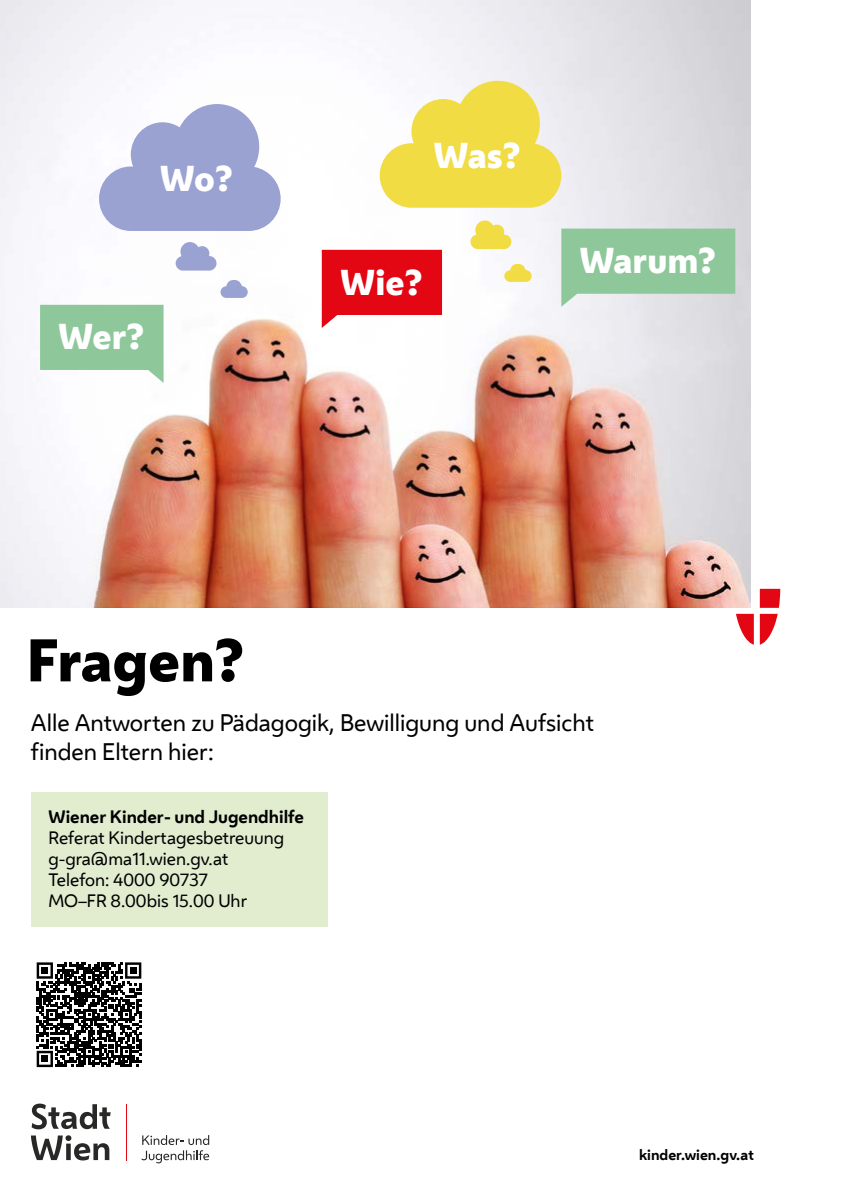
<style>
.page{position:relative;width:842px;height:1191px;background:#fff}
.page>*{position:absolute;margin:0;border:0;box-sizing:border-box;transform-origin:0 0}
.H1{font:800 56px "Wiener Melange";color:#000}
.t1{font:800 33.6px "Wiener Melange";color:#fff}
.t2{font:22.4px "Wiener Melange";color:#000}
.grüner_Kasten{font:16.8px "Wiener Melange";color:#000}
.grüner_Kasten-2{font:700 16.8px "Wiener Melange";color:#000}
.t3{font:700 14px "Wiener Melange";color:#000}
</style>
<div class="page">
<div style="left:31px;top:792px;width:297px;height:135px;background:#e2edd0"></div>
<svg style="left:736px;top:614px;width:18px;height:30px"></svg>
<svg style="left:760px;top:589px;width:20px;height:19px"></svg>
<svg style="left:760px;top:614px;width:18px;height:30px"></svg>
<img style="left:0;top:0;width:750px;height:607px">
<svg style="left:561px;top:229px;width:174px;height:78px"></svg>
<svg style="left:40px;top:305px;width:124px;height:78px"></svg>
<svg style="left:322px;top:250px;width:120px;height:78px"></svg>
<svg style="left:99px;top:104px;width:182px;height:127px"></svg>
<svg style="left:176px;top:242px;width:40px;height:28px"></svg>
<svg style="left:220px;top:280px;width:28px;height:18px"></svg>
<svg style="left:380px;top:81px;width:181px;height:127px"></svg>
<svg style="left:470px;top:220px;width:41px;height:29px"></svg>
<svg style="left:504px;top:264px;width:28px;height:18px"></svg>
<svg style="left:37px;top:962px;width:104px;height:105px"></svg>
<div style="left:41px;top:967px;width:7px;height:7px;background:#000"></div>
<div style="left:130px;top:967px;width:7px;height:7px;background:#000"></div>
<div style="left:41px;top:1055px;width:7px;height:7px;background:#000"></div>
<svg style="left:32px;top:1103px;width:79px;height:26px"></svg>
<svg style="left:31px;top:1135px;width:78px;height:25px"></svg>
<hr style="left:126px;top:1104px;width:1px;height:57px;background:#e30613">
<svg style="left:142px;top:1135px;width:67px;height:28px"></svg>
<h2 class="t1" style="left:160px;top:155px;width:75px">Wo?</h2>
<h2 class="t1" style="left:59px;top:313px;width:88px">Wer?</h2>
<h2 class="t1" style="left:434px;top:132px;width:89px">Was?</h2>
<h2 class="t1" style="left:340px;top:259px;width:85px">Wie?</h2>
<h2 class="t1" style="left:580px;top:237px;width:139px">Warum?</h2>
<h1 class="H1" style="left:27px;top:621px;width:220px">Fragen?</h1>
<h2 class="t2" style="left:31px;top:707px;width:565px">Alle Antworten zu Pädagogik, Bewilligung und Aufsicht</h2>
<h2 class="t2" style="left:31px;top:736px;width:185px">finden Eltern hier:</h2>
<p class="grüner_Kasten-2" style="left:48px;top:805px;width:257px">Wiener Kinder- und Jugendhilfe</p>
<p class="grüner_Kasten" style="left:48px;top:826px;width:237px">Referat Kindertagesbetreuung</p>
<p class="grüner_Kasten" style="left:48px;top:847px;width:182px">g-gra@ma11.wien.gv.at</p>
<p class="grüner_Kasten" style="left:48px;top:868px;width:161px">Telefon: 4000 90737</p>
<p class="grüner_Kasten" style="left:48px;top:889px;width:200px">MO–FR 8.00bis 15.00 Uhr</p>
<p class="t3" style="left:639px;top:1145px;width:116px">kinder.wien.gv.at</p>
</div>
